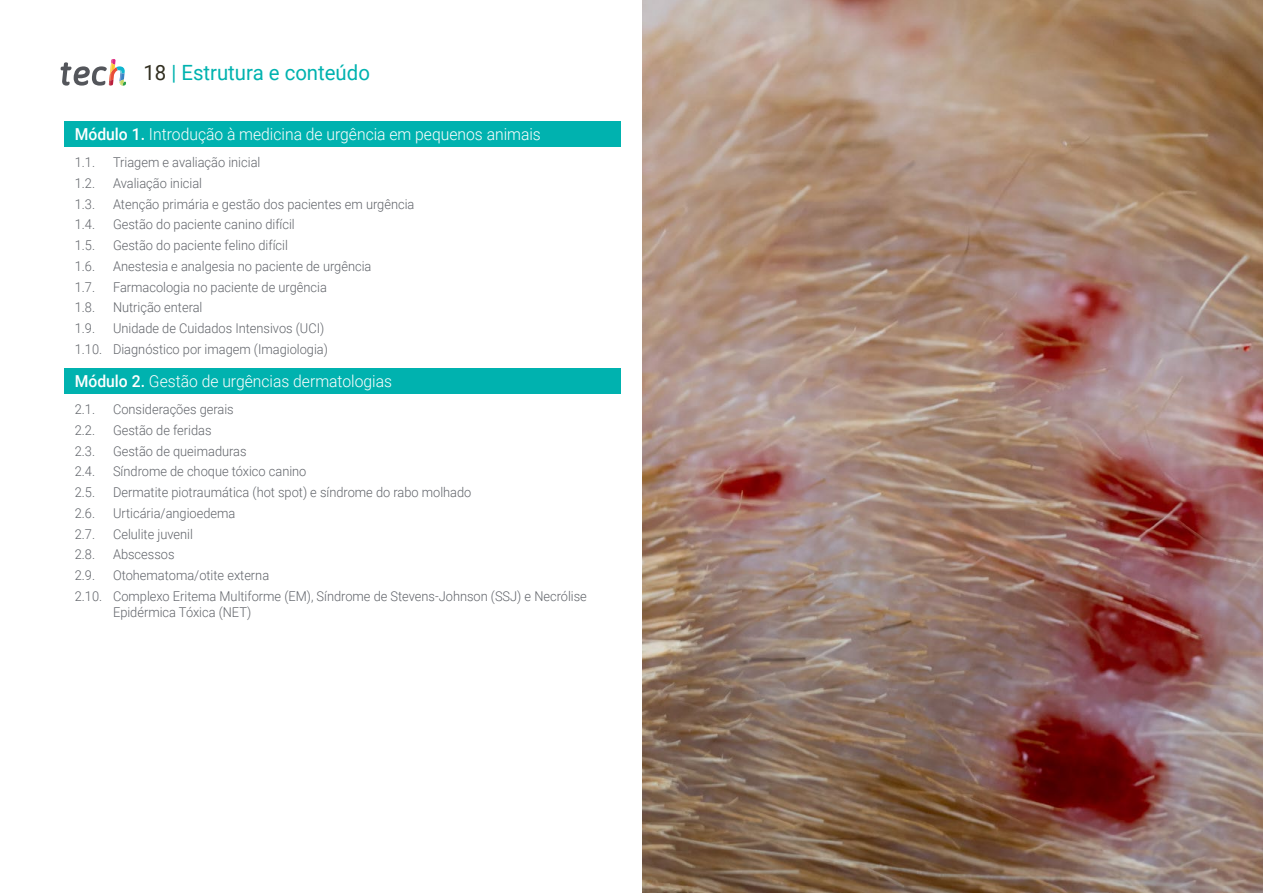
<style>
.page{position:relative;width:1263px;height:893px;background:#fff}
.page>*{position:absolute;margin:0;border:0;box-sizing:border-box;transform-origin:0 0}
.t1{font:21px "Roboto";color:#00b2af}
.t2{font:300 16.5px "Roboto";color:#fff;scale:.95 1}
.t3{font:300 13.5px/20.7px "Roboto";color:#61646a;text-align:right;scale:.95 1}
.s1{color:#312e20}
.s2{font-weight:500}
</style>
<div class="page">
<div style="left:64px;top:121px;width:557px;height:25px;background:#00b2af"></div>
<div style="left:64px;top:368px;width:557px;height:25px;background:#00b2af"></div>
<svg style="left:61px;top:59px;width:65px;height:27px"></svg>
<img style="left:642px;top:0;width:621px;height:893px">
<h1 class="t1" style="left:144px;top:57px;width:228px"><span class="s1">18</span> | Estrutura e conteúdo</h1>
<p class="t2" style="left:75px;top:123px;width:492px"><span class="s2">Módulo 1.</span> Introdução à medicina de urgência em pequenos animais</p>
<p class="t3" style="left:75px;top:151px;width:23px">1.1.</p>
<p class="t3" style="left:113px;top:151px;width:157px">Triagem e avaliação inicial</p>
<p class="t3" style="left:75px;top:172px;width:23px">1.2.</p>
<p class="t3" style="left:113px;top:172px;width:95px">Avaliação inicial</p>
<p class="t3" style="left:75px;top:193px;width:23px">1.3.</p>
<p class="t3" style="left:113px;top:193px;width:319px">Atenção primária e gestão dos pacientes em urgência</p>
<p class="t3" style="left:75px;top:214px;width:23px">1.4.</p>
<p class="t3" style="left:113px;top:214px;width:193px">Gestão do paciente canino difícil</p>
<p class="t3" style="left:75px;top:234px;width:23px">1.5.</p>
<p class="t3" style="left:113px;top:234px;width:186px">Gestão do paciente felino difícil</p>
<p class="t3" style="left:75px;top:255px;width:23px">1.6.</p>
<p class="t3" style="left:113px;top:255px;width:273px">Anestesia e analgesia no paciente de urgência</p>
<p class="t3" style="left:75px;top:276px;width:23px">1.7.</p>
<p class="t3" style="left:113px;top:276px;width:227px">Farmacologia no paciente de urgência</p>
<p class="t3" style="left:75px;top:297px;width:23px">1.8.</p>
<p class="t3" style="left:113px;top:297px;width:96px">Nutrição enteral</p>
<p class="t3" style="left:75px;top:317px;width:23px">1.9.</p>
<p class="t3" style="left:75px;top:317px;width:268px">Unidade de Cuidados Intensivos (UCI)<br>1.10. Diagnóstico por imagem (Imagiologia)</p>
<p class="t2" style="left:75px;top:370px;width:336px"><span class="s2">Módulo 2.</span> Gestão de urgências dermatologias</p>
<p class="t3" style="left:75px;top:398px;width:23px">2.1.</p>
<p class="t3" style="left:113px;top:398px;width:129px">Considerações gerais</p>
<p class="t3" style="left:75px;top:419px;width:23px">2.2.</p>
<p class="t3" style="left:113px;top:419px;width:105px">Gestão de feridas</p>
<p class="t3" style="left:75px;top:440px;width:23px">2.3.</p>
<p class="t3" style="left:113px;top:440px;width:142px">Gestão de queimaduras</p>
<p class="t3" style="left:75px;top:461px;width:23px">2.4.</p>
<p class="t3" style="left:113px;top:461px;width:205px">Síndrome de choque tóxico canino</p>
<p class="t3" style="left:75px;top:481px;width:23px">2.5.</p>
<p class="t3" style="left:113px;top:481px;width:379px">Dermatite piotraumática (hot spot) e síndrome do rabo molhado</p>
<p class="t3" style="left:75px;top:502px;width:23px">2.6.</p>
<p class="t3" style="left:113px;top:502px;width:130px">Urticária/angioedema</p>
<p class="t3" style="left:75px;top:523px;width:23px">2.7.</p>
<p class="t3" style="left:113px;top:523px;width:86px">Celulite juvenil</p>
<p class="t3" style="left:75px;top:544px;width:23px">2.8.</p>
<p class="t3" style="left:113px;top:544px;width:66px">Abscessos</p>
<p class="t3" style="left:75px;top:564px;width:23px">2.9.</p>
<p class="t3" style="left:75px;top:564px;width:541px;text-align:left;text-indent:38px">Otohematoma/otite externa<br>2.10. Complexo Eritema Multiforme (EM), Síndrome de Stevens-Johnson (SSJ) e Necrólise</p>
<p class="t3" style="left:113px;top:602px;width:147px">Epidérmica Tóxica (NET)</p>
</div>
